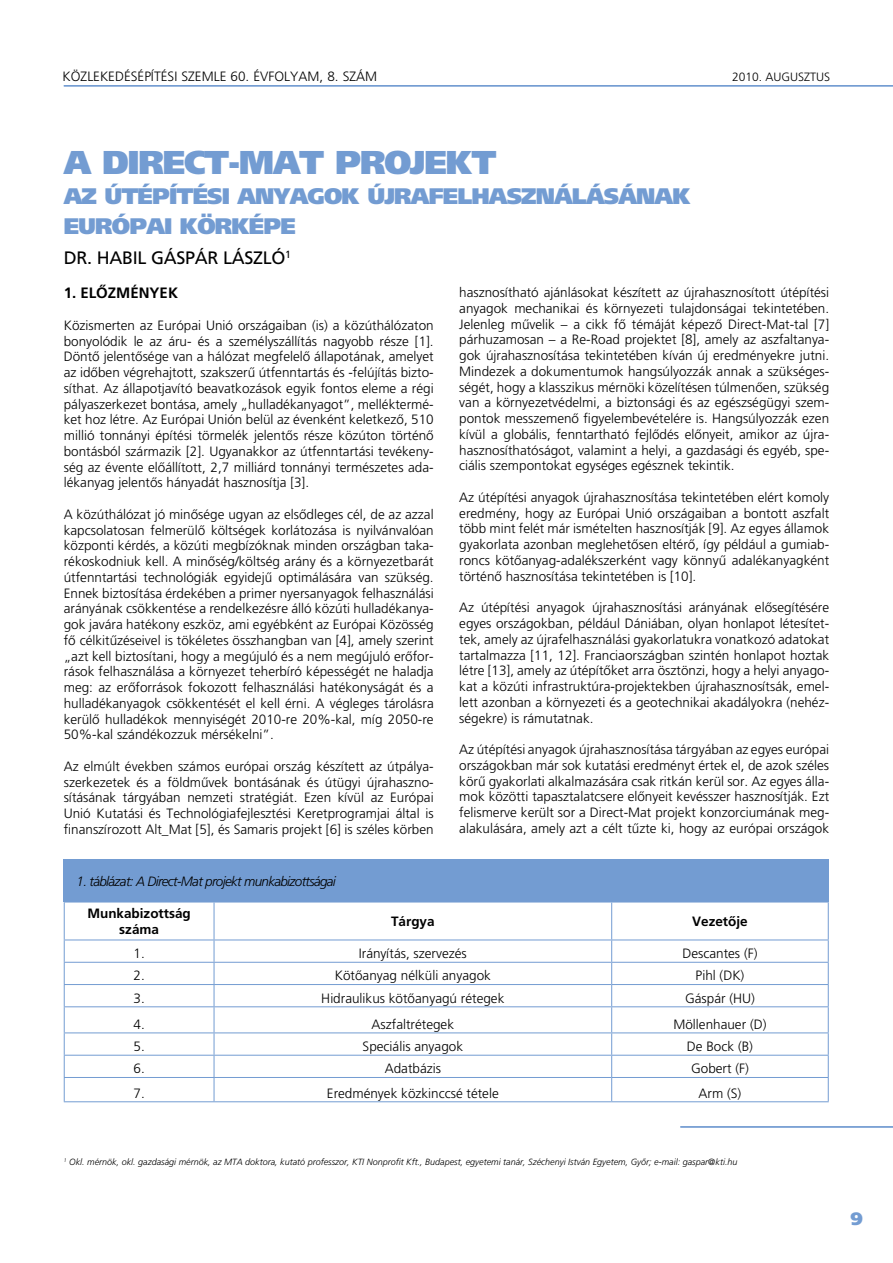
<style>
.page{position:relative;width:893px;height:1263px;background:#fff}
.page>*{position:absolute;margin:0;border:0;box-sizing:border-box;transform-origin:0 0}
.t1{font:900 33px "Frutiger H";letter-spacing:-.04em;color:#739cd2}
.t2{font:900 22.5px/30px "Frutiger H";letter-spacing:-.04em;color:#739cd2}
.t3{font:18px "Frutiger H";letter-spacing:-.02em;color:#000}
.t4{font:700 15px "Frutiger H";color:#000}
.t5{font:300 13.5px/15.8px "Frutiger H";color:#000;text-align:justify}
.t6{font:300 13.5px "Frutiger Alt";color:#000}
.t7{font:italic 300 13.5px "Frutiger H";letter-spacing:-.05em;color:#000}
.t8{font:700 13.5px/15.8px "Frutiger Alt";color:#000;text-align:center}
.t9{font:300 12px "Frutiger H";color:#000}
.t10{font:italic 300 9px "Frutiger H";color:#000}
</style>
<div class="page">
<hr style="left:64px;top:85px;width:829px;height:2px;background:#739cd2">
<hr style="left:680px;top:1126px;width:213px;height:2px;background:#739cd2">
<hr style="left:64px;top:901px;width:150px;height:1px;background:#739cd2">
<hr style="left:64px;top:902px;width:1px;height:37px;background:#739cd2">
<hr style="left:214px;top:901px;width:398px;height:1px;background:#739cd2">
<hr style="left:214px;top:902px;width:1px;height:37px;background:#739cd2">
<hr style="left:612px;top:901px;width:217px;height:1px;background:#739cd2">
<hr style="left:611px;top:902px;width:1px;height:37px;background:#739cd2">
<hr style="left:828px;top:902px;width:1px;height:37px;background:#739cd2">
<hr style="left:64px;top:939px;width:150px;height:1px;background:#739cd2">
<hr style="left:214px;top:939px;width:398px;height:1px;background:#739cd2">
<hr style="left:612px;top:939px;width:217px;height:1px;background:#739cd2">
<hr style="left:64px;top:962px;width:150px;height:1px;background:#739cd2">
<hr style="left:214px;top:962px;width:398px;height:1px;background:#739cd2">
<hr style="left:612px;top:962px;width:217px;height:1px;background:#739cd2">
<hr style="left:64px;top:984px;width:150px;height:1px;background:#739cd2">
<hr style="left:214px;top:984px;width:398px;height:1px;background:#739cd2">
<hr style="left:612px;top:984px;width:217px;height:1px;background:#739cd2">
<hr style="left:64px;top:1006px;width:150px;height:1px;background:#739cd2">
<hr style="left:214px;top:1006px;width:398px;height:1px;background:#739cd2">
<hr style="left:612px;top:1006px;width:217px;height:1px;background:#739cd2">
<hr style="left:64px;top:1032px;width:150px;height:1px;background:#739cd2">
<hr style="left:214px;top:1032px;width:398px;height:1px;background:#739cd2">
<hr style="left:612px;top:1032px;width:217px;height:1px;background:#739cd2">
<hr style="left:64px;top:1055px;width:150px;height:1px;background:#739cd2">
<hr style="left:214px;top:1055px;width:398px;height:1px;background:#739cd2">
<hr style="left:612px;top:1055px;width:217px;height:1px;background:#739cd2">
<hr style="left:64px;top:1077px;width:150px;height:1px;background:#739cd2">
<svg style="left:64px;top:940px;width:1px;height:161px"></svg>
<hr style="left:214px;top:1077px;width:398px;height:1px;background:#739cd2">
<svg style="left:214px;top:940px;width:1px;height:161px"></svg>
<hr style="left:612px;top:1077px;width:217px;height:1px;background:#739cd2">
<svg style="left:611px;top:940px;width:1px;height:161px"></svg>
<svg style="left:828px;top:940px;width:1px;height:161px"></svg>
<hr style="left:64px;top:1101px;width:150px;height:1px;background:#739cd2">
<hr style="left:214px;top:1101px;width:398px;height:1px;background:#739cd2">
<hr style="left:612px;top:1101px;width:217px;height:1px;background:#739cd2">
<div style="left:64px;top:859px;width:765px;height:42px;background:#739cd2"></div>
<p class="t5" style="left:63px;top:69px;width:200px">KÖZLEKEDÉSÉPÍTÉSI SZEMLE 60. évfolyam</p>
<p class="t5" style="left:319px;top:69px;width:33px">, 8. szám</p>
<p class="t9" style="left:732px;top:70px;width:100px">2010. AUGUSZTUS</p>
<h1 class="t1" style="left:64px;top:142px;width:434px">A DIRECT-MAT PROJEKT</h1>
<h2 class="t2" style="left:64px;top:181px;width:628px">AZ ÚTÉPÍTÉSI ANYAGOK ÚJRAFELHASZNÁLÁSÁNAK<br>EURÓPAI KÖRKÉPE</h2>
<h3 class="t3" style="left:64px;top:247px;width:229px">DR. HABIL GÁSPÁR LÁSZLÓ<sup>1</sup></h3>
<p class="t4" style="left:64px;top:284px;width:116px">1. ELÔZMÉNYEK</p>
<p class="t5" style="left:64px;top:317px;width:371px">Közismerten az Európai Unió országaiban (is) a közúthálózaton bonyolódik le az áru- és a személyszállítás nagyobb része [1].<br>Döntô jelentôsége van a hálózat megfelelô állapotának, amelyet az idôben végrehajtott, szakszerû útfenntartás és -felújítás bizto&shy;síthat. Az állapotjavító beavatkozások egyik fontos eleme a régi pályaszerkezet bontása, amely „hulladékanyagot”, melléktermé&shy;ket hoz létre. Az Európai Unión belül az évenként keletkezô, 510 millió tonnányi építési törmelék jelentôs része közúton történô bontásból származik [2]. Ugyanakkor az útfenntartási tevékeny&shy;ség az évente elôállított, 2,7 milliárd tonnányi természetes ada&shy;lékanyag jelentôs hányadát hasznosítja [3].</p>
<p class="t5" style="left:64px;top:506px;width:371px">A közúthálózat jó minôsége ugyan az elsôdleges cél, de az azzal kapcsolatosan felmerülô költségek korlátozása is nyilvánvalóan központi kérdés, a közúti megbízóknak minden országban taka&shy;rékoskodniuk kell. A minôség/költség arány és a környezetbarát útfenntartási technológiák egyidejû optimálására van szükség.<br>Ennek biztosítása érdekében a primer nyersanyagok felhasználási arányának csökkentése a rendelkezésre álló közúti hulladékanya&shy;gok javára hatékony eszköz, ami egyébként az Európai Közösség fô célkitûzéseivel is tökéletes összhangban van [4], amely szerint „azt kell biztosítani, hogy a megújuló és a nem megújuló erôfor&shy;rások felhasználása a környezet teherbíró képességét ne haladja meg: az erôforrások fokozott felhasználási hatékonyságát és a hulladékanyagok csökkentését el kell érni. A végleges tárolásra kerülô hulladékok mennyiségét 2010-re 20%-kal, míg 2050-re 50%-kal szándékozzuk mérsékelni”.</p>
<p class="t5" style="left:64px;top:758px;width:371px">Az elmúlt években számos európai ország készített az útpálya&shy;szerkezetek és a földmûvek bontásának és útügyi újrahaszno&shy;sításának tárgyában nemzeti stratégiát. Ezen kívül az Európai Unió Kutatási és Technológiafejlesztési Keretprogramjai által is finanszírozott Alt_Mat [5], és Samaris projekt [6] is széles körben</p>
<p class="t5" style="left:459px;top:285px;width:371px">hasznosítható ajánlásokat készített az újrahasznosított útépítési anyagok mechanikai és környezeti tulajdonságai tekintetében.<br>Jelenleg mûvelik – a cikk fô témáját képezô Direct-Mat-tal [7] párhuzamosan – a Re-Road projektet [8], amely az aszfaltanya&shy;gok újrahasznosítása tekintetében kíván új eredményekre jutni.<br>Mindezek a dokumentumok hangsúlyozzák annak a szükséges&shy;ségét, hogy a klasszikus mérnöki közelítésen túlmenôen, szükség van a környezetvédelmi, a biztonsági és az egészségügyi szem&shy;pontok messzemenô figyelembevételére is. Hangsúlyozzák ezen kívül a globális, fenntartható fejlôdés elônyeit, amikor az újra&shy;hasznosíthatóságot, valamint a helyi, a gazdasági és egyéb, spe&shy;ciális szempontokat egységes egésznek tekintik.</p>
<p class="t5" style="left:459px;top:489px;width:371px">Az útépítési anyagok újrahasznosítása tekintetében elért komoly eredmény, hogy az Európai Unió országaiban a bontott aszfalt több mint felét már ismételten hasznosítják [9]. Az egyes államok gyakorlata azonban meglehetôsen eltérô, így például a gumiab&shy;roncs kötôanyag-adalékszerként vagy könnyû adalékanyagként történô hasznosítása tekintetében is [10].</p>
<p class="t5" style="left:459px;top:600px;width:371px">Az útépítési anyagok újrahasznosítási arányának elôsegítésére egyes országokban, például Dániában, olyan honlapot létesítet&shy;tek, amely az újrafelhasználási gyakorlatukra vonatkozó adatokat tartalmazza [11, 12]. Franciaországban szintén honlapot hoztak létre [13], amely az útépítôket arra ösztönzi, hogy a helyi anyago&shy;kat a közúti infrastruktúra-projektekben újrahasznosítsák, emel&shy;lett azonban a környezeti és a geotechnikai akadályokra (nehéz&shy;ségekre) is rámutatnak.</p>
<p class="t5" style="left:459px;top:741px;width:371px">Az útépítési anyagok újrahasznosítása tárgyában az egyes európai országokban már sok kutatási eredményt értek el, de azok széles körû gyakorlati alkalmazására csak ritkán kerül sor. Az egyes álla&shy;mok közötti tapasztalatcsere elônyeit kevésszer hasznosítják. Ezt felismerve került sor a Direct-Mat projekt konzorciumának meg&shy;alakulására, amely azt a célt tûzte ki, hogy az európai országok</p>
<p class="t7" style="left:77px;top:873px;width:261px">1. táblázat: A Direct-Mat projekt munkabizottságai</p>
<p class="t8" style="left:87px;top:906px;width:105px">Munkabizottság száma</p>
<p class="t8" style="left:391px;top:913px;width:45px">Tárgya</p>
<p class="t8" style="left:692px;top:913px;width:57px">Vezetôje</p>
<p class="t6" style="left:133px;top:946px;width:13px">1.</p>
<p class="t6" style="left:359px;top:946px;width:110px">Irányítás, szervezés</p>
<p class="t6" style="left:682px;top:946px;width:77px">Descantes (F)</p>
<p class="t6" style="left:133px;top:968px;width:13px">2.</p>
<p class="t6" style="left:335px;top:968px;width:158px">Kötôanyag nélküli anyagok</p>
<p class="t6" style="left:696px;top:968px;width:50px">Pihl (DK)</p>
<p class="t6" style="left:133px;top:990px;width:13px">3.</p>
<p class="t6" style="left:321px;top:990px;width:185px">Hidraulikus kötôanyagú rétegek</p>
<p class="t6" style="left:685px;top:990px;width:71px">Gáspár (HU)</p>
<p class="t6" style="left:133px;top:1016px;width:13px">4.</p>
<p class="t6" style="left:372px;top:1016px;width:84px">Aszfaltrétegek</p>
<p class="t6" style="left:673px;top:1016px;width:95px">Möllenhauer (D)</p>
<p class="t6" style="left:133px;top:1039px;width:13px">5.</p>
<p class="t6" style="left:363px;top:1039px;width:102px">Speciális anyagok</p>
<p class="t6" style="left:687px;top:1039px;width:68px">De Bock (B)</p>
<p class="t6" style="left:133px;top:1061px;width:13px">6.</p>
<p class="t6" style="left:385px;top:1061px;width:58px">Adatbázis</p>
<p class="t6" style="left:691px;top:1061px;width:59px">Gobert (F)</p>
<p class="t6" style="left:133px;top:1085px;width:13px">7.</p>
<p class="t6" style="left:327px;top:1085px;width:173px">Eredmények közkinccsé tétele</p>
<p class="t6" style="left:699px;top:1085px;width:44px">Arm (S)</p>
<p class="t10" style="left:64px;top:1157px;width:675px"><sup>1</sup> Okl. mérnök, okl. gazdasági mérnök, az MTA doktora, kutató professzor, KTI Nonprofit Kft., Budapest, egyetemi tanár, Széchenyi István Egyetem, Gyôr; e-mail: gaspar@kti.hu</p>
</div>
